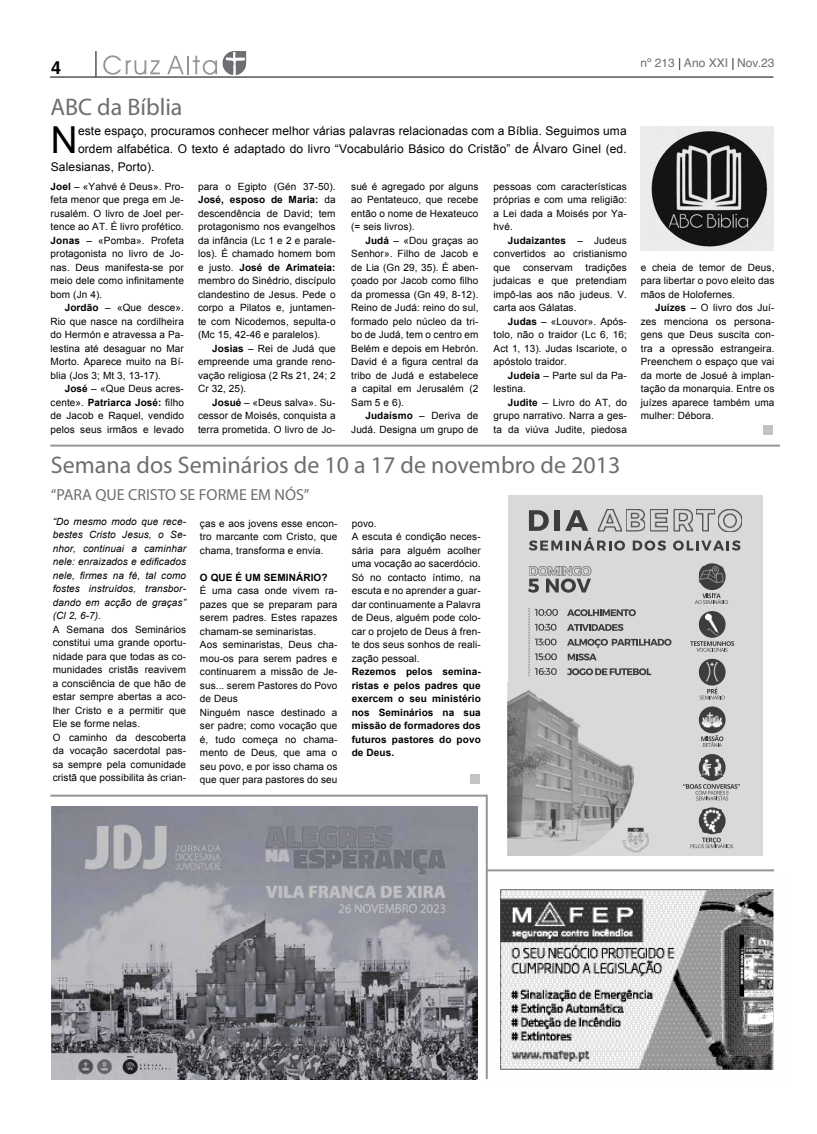
<style>
.page{position:relative;width:817px;height:1134px;background:#fff}
.page>*{position:absolute;margin:0;border:0;box-sizing:border-box;transform-origin:0 0}
.t1{font:37.1px "Arial";color:#000}
.t2{font:24px "Myriad Pro";color:#6d6e71}
.t3{font:700 18px "Helvetica";color:#000}
.t4{font:16px "Myriad Pro";color:#6d6e71}
.t5{font:12px "Arial";letter-spacing:.01em;color:#000}
.t6{font:12px "Helvetica";color:#6d6e71}
.t7{font:10px/13.5px "Arial";letter-spacing:.01em;color:#000;text-align:justify}
.t8{font:italic 10px/13.5px "Arial";letter-spacing:.01em;color:#000;text-align:justify}
.t9{font:700 10px/13.5px "Arial";letter-spacing:.01em;color:#000;text-align:justify}
.s1{font-family:"Minion Pro";color:#000}
.s2{font-weight:700}
</style>
<div class="page">
<hr style="left:50px;top:77px;width:723px;height:1px;background:#000">
<svg style="left:95px;top:51px;width:1px;height:26px"></svg>
<svg style="left:103px;top:55px;width:57px;height:20px"></svg>
<svg style="left:167px;top:51px;width:79px;height:26px"></svg>
<img style="left:500px;top:889px;width:272px;height:181px">
<hr style="left:485px;top:795px;width:2px;height:284px;background:#939598">
<img style="left:640px;top:126px;width:133px;height:124px">
<div style="left:763px;top:425px;width:9px;height:9px;background:#c3c3c3"></div>
<hr style="left:50px;top:445px;width:729px;height:2px;background:#939598">
<hr style="left:487px;top:869px;width:287px;height:2px;background:#939598">
<div style="left:470px;top:774px;width:9px;height:9px;background:#c3c3c3"></div>
<div style="left:507px;top:496px;width:255px;height:360px;background:#d9d9d9"></div>
<img style="left:507px;top:690px;width:126px;height:166px">
<svg style="left:528px;top:608px;width:1px;height:68px"></svg>
<svg style="left:567px;top:609px;width:68px;height:7px"></svg>
<svg style="left:567px;top:624px;width:56px;height:7px"></svg>
<svg style="left:567px;top:639px;width:104px;height:9px"></svg>
<svg style="left:567px;top:654px;width:29px;height:6px"></svg>
<svg style="left:567px;top:668px;width:84px;height:7px"></svg>
<svg style="left:535px;top:609px;width:23px;height:7px"></svg>
<svg style="left:535px;top:624px;width:21px;height:7px"></svg>
<svg style="left:535px;top:639px;width:21px;height:6px"></svg>
<svg style="left:535px;top:653px;width:21px;height:7px"></svg>
<svg style="left:535px;top:668px;width:21px;height:7px"></svg>
<svg style="left:528px;top:566px;width:63px;height:27px"></svg>
<svg style="left:695px;top:563px;width:33px;height:41px"></svg>
<img style="left:699px;top:567px;width:24px;height:16px">
<svg style="left:683px;top:754px;width:57px;height:46px"></svg>
<img style="left:701px;top:759px;width:21px;height:17px">
<svg style="left:690px;top:611px;width:44px;height:41px"></svg>
<img style="left:699px;top:613px;width:21px;height:23px">
<svg style="left:698px;top:706px;width:27px;height:41px"></svg>
<img style="left:701px;top:712px;width:21px;height:15px">
<svg style="left:698px;top:659px;width:27px;height:40px"></svg>
<svg style="left:690px;top:807px;width:43px;height:41px"></svg>
<img style="left:620px;top:825px;width:29px;height:30px">
<svg style="left:529px;top:509px;width:213px;height:42px"></svg>
<hr style="left:50px;top:795px;width:437px;height:2px;background:#939598">
<img style="left:51px;top:807px;width:426px;height:273px">
<h3 class="t3" style="left:51px;top:57px;width:12px">4</h3>
<p class="t6" style="left:640px;top:54px;width:135px">nº 213 <span class="s1">|</span> Ano XXI <span class="s1">|</span> Nov.23</p>
<h2 class="t2" style="left:50px;top:92px;width:134px">ABC da Bíblia</h2>
<h1 class="t1" style="left:51px;top:116px;width:28px">N</h1>
<p class="t5" style="left:78px;top:123px;width:550px">este espaço, procuramos conhecer melhor várias palavras relacionadas com a Bíblia. Seguimos uma</p>
<p class="t5" style="left:78px;top:141px;width:550px">ordem alfabética. O texto é adaptado do livro “Vocabulário Básico do Cristão” de Álvaro Ginel (ed.</p>
<p class="t5" style="left:51px;top:159px;width:105px">Salesianas, Porto).</p>
<p class="t7" style="left:51px;top:180px;width:135px"><span class="s2">Joel</span> – «Yahvé é Deus». Pro&shy;feta menor que prega em Je&shy;rusalém. O livro de Joel per&shy;tence ao AT. É livro profético.<br><span class="s2">Jonas</span> – «Pomba». Profeta protagonista no livro de Jo&shy;nas. Deus manifesta-se por meio dele como infinitamente bom (Jn 4).</p>
<p class="t7" style="left:51px;top:301px;width:135px;text-indent:14px"><span class="s2">Jordão</span> – «Que desce».<br>Rio que nasce na cordilheira do Hermón e atravessa a Pa&shy;lestina até desaguar no Mar Morto. Aparece muito na Bí&shy;blia (Jos 3; Mt 3, 13-17).</p>
<p class="t7" style="left:51px;top:382px;width:135px;text-indent:14px"><span class="s2">José</span> – «Que Deus acres&shy;cente». <span class="s2">Patriarca José:</span> filho de Jacob e Raquel, vendido pelos seus irmãos e levado</p>
<p class="t7" style="left:198px;top:180px;width:139px">para o Egipto (Gén 37-50).<br><span class="s2">José, esposo de Maria:</span> da descendência de David; tem protagonismo nos evangelhos da infância (Lc 1 e 2 e parale&shy;los). É chamado homem bom e justo. <span class="s2">José de Arimateia: </span>membro do Sinédrio, discípulo clandestino de Jesus. Pede o corpo a Pilatos e, juntamen&shy;te com Nicodemos, sepulta-o (Mc 15, 42-46 e paralelos).</p>
<p class="t7" style="left:198px;top:342px;width:139px;text-indent:14px"><span class="s2">Josias</span> – Rei de Judá que empreende uma grande reno&shy;vação religiosa (2 Rs 21, 24; 2<br>Cr 32, 25).</p>
<p class="t7" style="left:198px;top:396px;width:139px;text-indent:14px"><span class="s2">Josué</span> – «Deus salva». Su&shy;cessor de Moisés, conquista a terra prometida. O livro de Jo-</p>
<p class="t7" style="left:351px;top:180px;width:129px">sué é agregado por alguns ao Pentateuco, que recebe então o nome de Hexateuco (= seis livros).</p>
<p class="t7" style="left:351px;top:234px;width:129px;text-indent:14px"><span class="s2">Judá</span> – «Dou graças ao Senhor». Filho de Jacob e de Lia (Gn 29, 35). É aben&shy;çoado por Jacob como filho da promessa (Gn 49, 8-12).<br>Reino de Judá: reino do sul, formado pelo núcleo da tri&shy;bo de Judá, tem o centro em Belém e depois em Hebrón.<br>David é a figura central da tribo de Judá e estabelece a capital em Jerusalém (2<br>Sam 5 e 6).</p>
<p class="t7" style="left:351px;top:409px;width:129px;text-align:right"><span class="s2">Judaísmo</span> – Deriva de<br>Judá. Designa um grupo de</p>
<p class="t7" style="left:493px;top:180px;width:135px">pessoas com características próprias e com uma religião: a Lei dada a Moisés por Ya&shy;hvé.</p>
<p class="t7" style="left:493px;top:234px;width:135px;text-indent:14px"><span class="s2">Judaizantes</span> – Judeus convertidos ao cristianismo que</p>
<p class="t7" style="left:493px;top:261px;width:135px;text-indent:92px">tradições judaicas e que pretendiam impô-las aos não judeus. V. carta aos Gálatas.</p>
<p class="t7" style="left:493px;top:315px;width:135px;text-indent:14px"><span class="s2">Judas</span> – «Louvor». Após&shy;tolo, não o traidor (Lc 6, 16; Act 1, 13). Judas Iscariote, o apóstolo traidor.</p>
<p class="t7" style="left:493px;top:369px;width:135px;text-indent:14px"><span class="s2">Judeia</span> – Parte sul da Pa&shy;lestina.</p>
<p class="t7" style="left:493px;top:396px;width:135px;text-indent:14px"><span class="s2">Judite</span> – Livro do AT, do grupo narrativo. Narra a ges&shy;ta da viúva Judite, piedosa</p>
<p class="t7" style="left:523px;top:261px;width:51px">conservam</p>
<h2 class="t2" style="left:51px;top:450px;width:571px">Semana dos Seminários de 10 a 17 de novembro de 2013</h2>
<h3 class="t4" style="left:51px;top:484px;width:260px">“PARA QUE CRISTO SE FORME EM NÓS”</h3>
<p class="t8" style="left:53px;top:515px;width:135px">“Do mesmo modo que rece&shy;bestes Cristo Jesus, o Se&shy;nhor, continuai a caminhar nele: enraizados e edificados nele, firmes na fé, tal como fostes instruídos, transbor&shy;dando em acção de graças” (Cl 2, 6-7).</p>
<p class="t7" style="left:53px;top:623px;width:135px;text-align:left">A Semana dos Seminários constitui uma grande oportu&shy;nidade para que todas as co&shy;munidades cristãs reavivem a consciência de que hão de estar sempre abertas a aco&shy;lher Cristo e a permitir que<br>Ele se forme nelas.<br>O caminho da descoberta da vocação sacerdotal pas&shy;sa sempre pela comunidade cristã que possibilita às crian-</p>
<p class="t7" style="left:200px;top:516px;width:139px">ças e aos jovens esse encon&shy;tro marcante com Cristo, que chama, transforma e envia.</p>
<p class="t9" style="left:200px;top:571px;width:129px">O QUE É UM SEMINÁRIO?</p>
<p class="t7" style="left:200px;top:584px;width:139px;text-align:left">É uma casa onde vivem ra&shy;pazes que se preparam para serem padres. Estes rapazes chamam-se seminaristas.<br>Aos seminaristas, Deus cha&shy;mou-os para serem padres e continuarem a missão de Je&shy;sus... serem Pastores do Povo de Deus<br>Ninguém nasce destinado a ser padre; como vocação que é, tudo começa no chama&shy;mento de Deus, que ama o seu povo, e por isso chama os que quer para pastores do seu</p>
<p class="t7" style="left:351px;top:516px;width:130px;text-align:left">povo.<br>A escuta é condição neces&shy;sária para alguém acolher uma vocação ao sacerdócio.<br>Só no contacto íntimo, na escuta e no aprender a guar&shy;dar continuamente a Palavra de Deus, alguém pode colo&shy;car o projeto de Deus à fren&shy;te dos seus sonhos de reali&shy;zação pessoal.</p>
<p class="t9" style="left:351px;top:665px;width:130px">Rezemos pelos semina&shy;ristas e pelos padres que exercem o seu ministério nos Seminários na sua missão de formadores dos futuros pastores do povo de Deus.</p>
<p class="t7" style="left:640px;top:261px;width:135px">e cheia de temor de Deus, para libertar o povo eleito das mãos de Holofernes.</p>
<p class="t7" style="left:640px;top:301px;width:135px;text-indent:14px"><span class="s2">Juízes</span> – O livro dos Juí&shy;zes menciona os persona&shy;gens que Deus suscita con&shy;tra a opressão estrangeira.<br>Preenchem o espaço que vai da morte de Josué à implan&shy;tação da monarquia. Entre os juízes aparece também uma mulher: Débora.</p>
</div>
